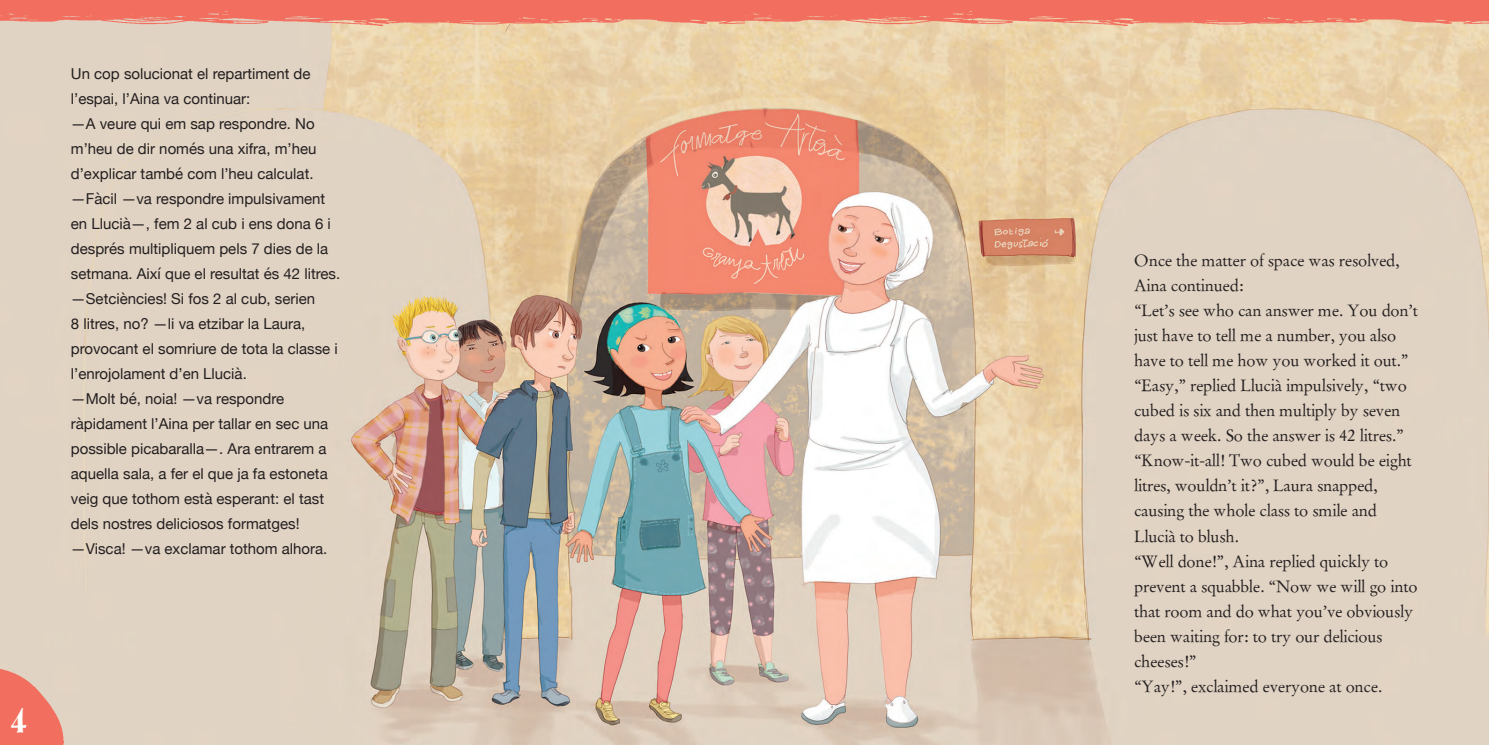
<style>
.page{position:relative;width:1489px;height:745px;background:#fff}
.page>*{position:absolute;margin:0;border:0;box-sizing:border-box;transform-origin:0 0}
.t1{font:800 38.75px "Fontesque";color:#fff}
.t2{font:16.25px/25px "Garamond Original";color:#231f20}
.t3{font:15px/25px "Helvetica Neue";color:#231f20}
</style>
<div class="page">
<img style="left:0;top:50px;width:1488px;height:694px">
<img style="left:0;top:0;width:1488px;height:50px">
<img style="left:0;top:665px;width:64px;height:79px">
<p class="t3" style="left:71px;top:62px;width:271px">Un cop solucionat el repartiment de l’espai, l’Aina va continuar:<br>—A veure qui em sap respondre. No m’heu de dir només una xifra, m’heu d’explicar també com l’heu calculat. —Fàcil —va respondre impulsivament en Llucià—, fem 2 al cub i ens dona 6 i després multipliquem pels 7 dies de la setmana. Així que el resultat és 42 litres. —Setciències! Si fos 2 al cub, serien<br>8 litres, no? —li va etzibar la Laura, provocant el somriure de tota la classe i l’enrojolament d’en Llucià.<br>—Molt bé, noia! —va respondre ràpidament l’Aina per tallar en sec una possible picabaralla—. Ara entrarem a aquella sala, a fer el que ja fa estoneta veig que tothom està esperant: el tast dels nostres deliciosos formatges! —Visca! —va exclamar tothom alhora.</p>
<h1 class="t1" style="left:11px;top:688px;width:18px">4</h1>
<p class="t2" style="left:1134px;top:248px;width:285px">Once the matter of space was resolved, Aina continued:<br>“Let’s see who can answer me. You don’t just have to tell me a number, you also have to tell me how you worked it out.” “Easy,” replied Llucià impulsively, “two cubed is six and then multiply by seven days a week. So the answer is 42 litres.” “Know-it-all! Two cubed would be eight litres, wouldn’t it?”, Laura snapped, causing the whole class to smile and Llucià to blush.<br>“Well done!”, Aina replied quickly to prevent a squabble. “Now we will go into that room and do what you’ve obviously been waiting for: to try our delicious cheeses!”<br>“Yay!”, exclaimed everyone at once.</p>
</div>
